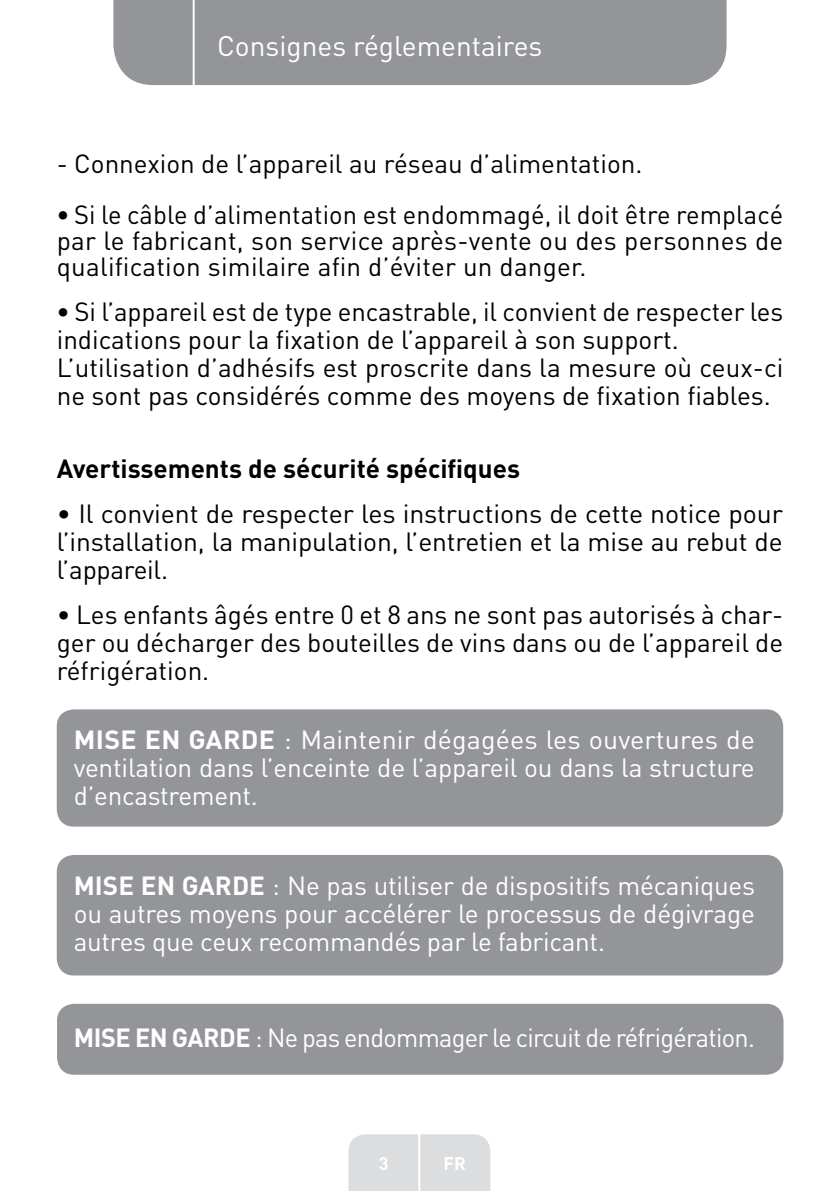
<style>
.page{position:relative;width:840px;height:1191px;background:#fff}
.page>*{position:absolute;margin:0;border:0;box-sizing:border-box;transform-origin:0 0}
.t1{font:28px "DIN Pro";color:#fff}
.t2{font:26px/28px "DIN Pro";color:#000;text-align:justify}
.t3{font:26px/28px "DIN Pro";letter-spacing:-.01em;color:#fff;text-align:justify}
.t4{font:700 26px "DIN Pro";color:#000}
.t5{font:700 18px "DIN Pro";color:#fff}
.s1{font-weight:700}
</style>
<div class="page">
<div style="left:113px;top:0;width:613px;height:85px;background:#939598"></div>
<div style="left:348px;top:1134px;width:142px;height:57px;background:#dcddde"></div>
<hr style="left:418px;top:1111px;width:2px;height:80px;background:#fff">
<hr style="left:192px;top:0;width:2px;height:88px;background:#fff">
<div style="left:57px;top:1003px;width:726px;height:71px;background:#939598;border-radius:17px"></div>
<div style="left:57px;top:855px;width:725px;height:120px;background:#939598;border-radius:17px"></div>
<div style="left:57px;top:709px;width:725px;height:117px;background:#939598;border-radius:17px"></div>
<p class="t1" style="left:217px;top:27px;width:326px">Consignes réglementaires</p>
<p class="t2" style="left:57px;top:148px;width:587px">- Connexion de l’appareil au réseau d’alimentation.</p>
<p class="t2" style="left:57px;top:200px;width:727px;line-height:26px"><span class="s1">•</span> Si le câble d’alimentation est endommagé, il doit être remplacé par le fabricant, son service après-vente ou des personnes de qualification similaire afin d’éviter un danger.</p>
<p class="t2" style="left:57px;top:296px;width:727px;text-align:left"><span class="s1">•</span> Si l’appareil est de type encastrable, il convient de respecter les indications pour la fixation de l’appareil à son support.<br>L’utilisation d’adhésifs est proscrite dans la mesure où ceux-ci ne sont pas considérés comme des moyens de fixation fiables.</p>
<p class="t4" style="left:57px;top:451px;width:464px">Avertissements de sécurité spécifiques</p>
<p class="t2" style="left:57px;top:498px;width:727px">• Il convient de respecter les instructions de cette notice pour l’installation, la manipulation, l’entretien et la mise au rebut de l’appareil.</p>
<p class="t2" style="left:57px;top:599px;width:727px">• Les enfants âgés entre 0 et 8 ans ne sont pas autorisés à char&shy;ger ou décharger des bouteilles de vins dans ou de l’appareil de réfrigération.</p>
<p class="t3" style="left:74px;top:724px;width:682px"><span class="s1">MISE EN GARDE</span> : Maintenir dégagées les ouvertures de ventilation dans l’enceinte de l’appareil ou dans la structure d’encastrement.</p>
<p class="t3" style="left:74px;top:870px;width:682px"><span class="s1">MISE EN GARDE</span> : Ne pas utiliser de dispositifs mécaniques ou autres moyens pour accélérer le processus de dégivrage autres que ceux recommandés par le fabricant.</p>
<p class="t3" style="left:74px;top:1022px;width:682px"><span class="s1">MISE EN GARDE</span> : Ne pas endommager le circuit de réfrigération.</p>
<p class="t5" style="left:378px;top:1150px;width:11px">3</p>
<p class="t5" style="left:443px;top:1150px;width:24px">FR</p>
</div>
